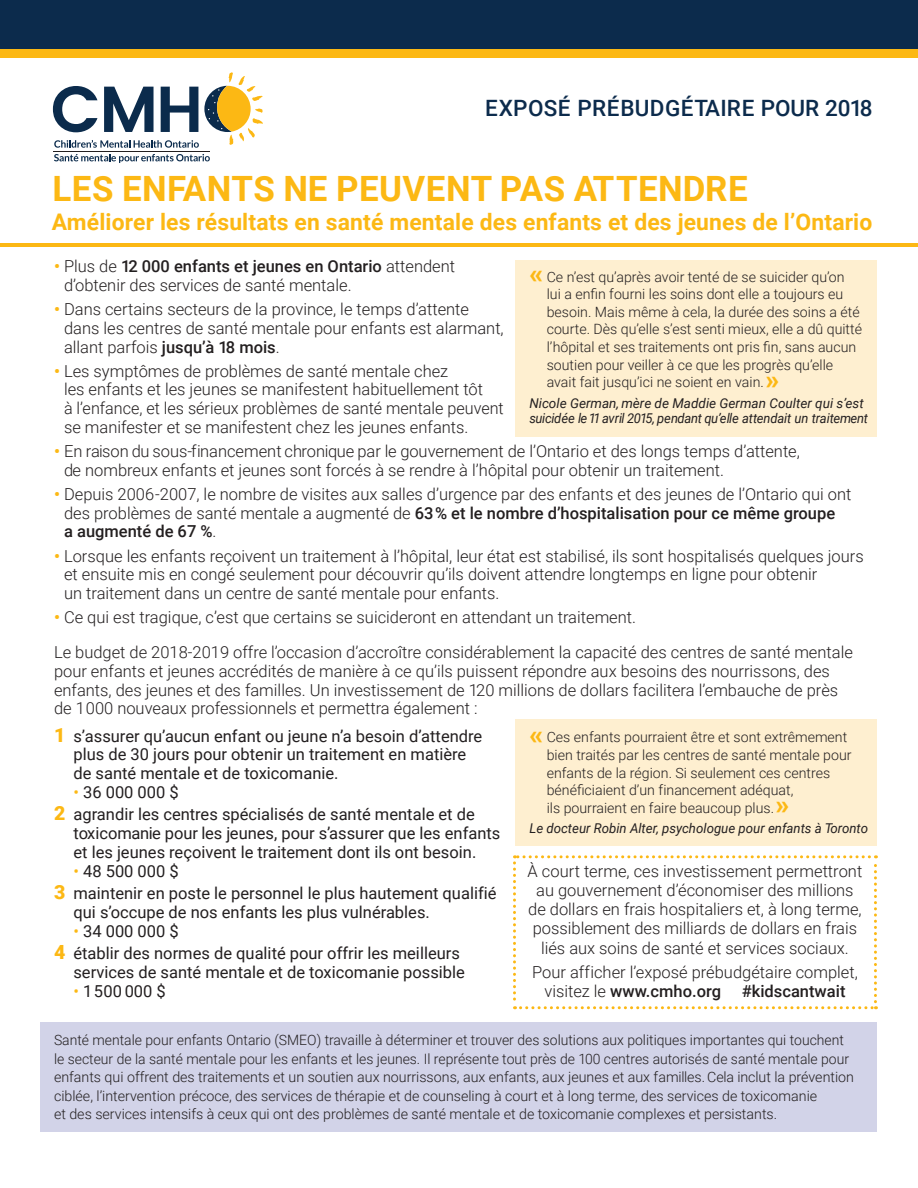
<style>
.page{position:relative;width:918px;height:1188px;background:#fff}
.page>*{position:absolute;margin:0;border:0;box-sizing:border-box;transform-origin:0 0}
.BEBAS_BLUE{font:700 34.8px "Roboto";letter-spacing:.015em;color:#fcb814}
.BEBAS_BLUE-2{font:700 22.8px "Roboto";letter-spacing:.005em;color:#fcb814}
.t1{font:500 22.5px "Roboto";letter-spacing:.015em;color:#0c2b4c}
.t2{font:300 16.5px/18.8px "Roboto";color:#231f20}
.t3{font:16.5px/18.8px "Roboto";color:#231f20}
.t4{font:300 14.25px/18.3px "Roboto";color:#231f20}
.t5{font:300 14.1px/17.5px "Roboto";color:#231f20}
.t6{font:italic 13.5px/15.8px "Roboto";color:#231f20}
.s1{font-weight:700;color:#fcb814}
.s2{font-weight:500}
.s3{font-weight:900;font-size:19.5px;color:#fcb814}
.s4{color:#fcb814}
.s5{font-weight:900;font-size:27px;color:#fcb814}
</style>
<div class="page">
<div style="left:515px;top:260px;width:362px;height:176px;background:#feefd0"></div>
<div style="left:515px;top:719px;width:362px;height:127px;background:#feefd0"></div>
<hr style="left:0;top:243px;width:918px;height:3px;background:#fcb814">
<div style="left:0;top:48px;width:918px;height:10px;background:#fcb814"></div>
<div style="left:0;top:0;width:918px;height:49px;background:#0c2b4c"></div>
<svg style="left:54px;top:154px;width:156px;height:9px"></svg>
<hr style="left:53px;top:151px;width:157px;height:1px;background:#231f20">
<svg style="left:53px;top:72px;width:210px;height:76px"></svg>
<div style="left:40px;top:1022px;width:838px;height:110px;background:#d2d3e8"></div>
<svg style="left:513px;top:855px;width:364px;height:154px"></svg>
<p class="t1" style="left:485px;top:92px;width:389px">EXPOSÉ PRÉBUDGÉTAIRE POUR 2018</p>
<p class="BEBAS_BLUE" style="left:52px;top:165px;width:697px">LES ENFANTS NE PEUVENT PAS ATTENDRE</p>
<p class="BEBAS_BLUE-2" style="left:52px;top:206px;width:822px">Améliorer les résultats en santé mentale des enfants et des jeunes de l’Ontario</p>
<p class="t2" style="left:64px;top:256px;width:393px;text-indent:-10px"><span class="s1">•</span> Plus de <span class="s2">12 000 enfants et jeunes en Ontario</span> attendent d’obtenir des services de santé mentale.</p>
<p class="t2" style="left:64px;top:299px;width:441px;text-indent:-10px"><span class="s1">•</span> Dans certains secteurs de la province, le temps d’attente dans les centres de santé mentale pour enfants est alarmant, allant parfois <span class="s2">jusqu’à 18 mois</span>.</p>
<p class="t2" style="left:64px;top:361px;width:441px;text-indent:-10px"><span class="s1">•</span> Les symptômes de problèmes de santé mentale chez<br>les enfants et les jeunes se manifestent habituellement tôt<br>à l’enfance, et les sérieux problèmes de santé mentale peuvent se manifester et se manifestent chez les jeunes enfants.</p>
<p class="t2" style="left:64px;top:441px;width:737px;text-indent:-10px"><span class="s1">•</span> En raison du sous-financement chronique par le gouvernement de l’Ontario et des longs temps d’attente, de nombreux enfants et jeunes sont forcés à se rendre à l’hôpital pour obtenir un traitement.</p>
<p class="t2" style="left:64px;top:484px;width:789px;text-indent:-10px"><span class="s1">•</span> Depuis 2006-2007, le nombre de visites aux salles d’urgence par des enfants et des jeunes de l’Ontario qui ont des problèmes de santé mentale a augmenté de <span class="s2">63 % et le nombre d’hospitalisation pour ce même groupe<br>a augmenté de 67 %</span>.</p>
<p class="t2" style="left:64px;top:546px;width:801px;text-indent:-10px"><span class="s1">•</span> Lorsque les enfants reçoivent un traitement à l’hôpital, leur état est stabilisé, ils sont hospitalisés quelques jours et ensuite mis en congé seulement pour découvrir qu’ils doivent attendre longtemps en ligne pour obtenir<br>un traitement dans un centre de santé mentale pour enfants.</p>
<p class="t2" style="left:54px;top:607px;width:584px"><span class="s1">•</span> Ce qui est tragique, c’est que certains se suicideront en attendant un traitement.</p>
<p class="t2" style="left:54px;top:642px;width:800px">Le budget de 2018-2019 offre l’occasion d’accroître considérablement la capacité des centres de santé mentale pour enfants et jeunes accrédités de manière à ce qu’ils puissent répondre aux besoins des nourrissons, des enfants, des jeunes et des familles. Un investissement de 120 millions de dollars facilitera l’embauche de près de 1 000 nouveaux professionnels et permettra également :</p>
<p class="t3" style="left:73px;top:726px;width:410px;text-indent:-19px"><span class="s3">1</span> s’assurer qu’aucun enfant ou jeune n’a besoin d’attendre plus de 30 jours pour obtenir un traitement en matière de santé mentale et de toxicomanie.</p>
<p class="t3" style="left:73px;top:782px;width:107px"><span class="s4">•</span> 36 000 000 $</p>
<p class="t3" style="left:73px;top:805px;width:428px;text-indent:-19px"><span class="s3">2</span> agrandir les centres spécialisés de santé mentale et de toxicomanie pour les jeunes, pour s’assurer que les enfants et les jeunes reçoivent le traitement dont ils ont besoin.</p>
<p class="t3" style="left:73px;top:861px;width:107px"><span class="s4">•</span> 48 500 000 $</p>
<p class="t3" style="left:73px;top:883px;width:425px;text-indent:-19px"><span class="s3">3</span> maintenir en poste le personnel le plus hautement qualifié qui s’occupe de nos enfants les plus vulnérables.</p>
<p class="t3" style="left:73px;top:921px;width:107px"><span class="s4">•</span> 34 000 000 $</p>
<p class="t3" style="left:73px;top:943px;width:393px;text-indent:-19px"><span class="s3">4</span> établir des normes de qualité pour offrir les meilleurs services de santé mentale et de toxicomanie possible</p>
<p class="t3" style="left:73px;top:981px;width:94px"><span class="s4">•</span> 1 500 000 $</p>
<p class="t4" style="left:54px;top:1031px;width:802px">Santé mentale pour enfants Ontario (SMEO) travaille à déterminer et trouver des solutions aux politiques importantes qui touchent le secteur de la santé mentale pour les enfants et les jeunes. Il représente tout près de 100 centres autorisés de santé mentale pour enfants qui offrent des traitements et un soutien aux nourrissons, aux enfants, aux jeunes et aux familles. Cela inclut la prévention ciblée, l’intervention précoce, des services de thérapie et de counseling à court et à long terme, des services de toxicomanie<br>et des services intensifs à ceux qui ont des problèmes de santé mentale et de toxicomanie complexes et persistants.</p>
<p class="t5" style="left:547px;top:267px;width:317px;text-indent:-17px"><span class="s5">«</span> Ce n’est qu’après avoir tenté de se suicider qu’on lui a enfin fourni les soins dont elle a toujours eu besoin. Mais même à cela, la durée des soins a été courte. Dès qu’elle s’est senti mieux, elle a dû quitté l’hôpital et ses traitements ont pris fin, sans aucun soutien pour veiller à ce que les progrès qu’elle avait fait jusqu’ici ne soient en vain. <span class="s5">»</span></p>
<p class="t6" style="left:529px;top:395px;width:340px">Nicole German, mère de Maddie German Coulter qui s’est suicidée le 11 avril 2015, pendant qu’elle attendait un traitement</p>
<p class="t5" style="left:547px;top:728px;width:306px;text-indent:-17px"><span class="s5">«</span> Ces enfants pourraient être et sont extrêmement bien traités par les centres de santé mentale pour enfants de la région. Si seulement ces centres bénéficiaient d’un financement adéquat,<br>ils pourraient en faire beaucoup plus. <span class="s5">»</span></p>
<p class="t6" style="left:529px;top:820px;width:340px">Le docteur Robin Alter, psychologue pour enfants à Toronto</p>
<p class="t2" style="left:528px;top:861px;width:336px;text-align:center">À court terme, ces investissement permettront au gouvernement d’économiser des millions de dollars en frais hospitaliers et, à long terme, possiblement des milliards de dollars en frais liés aux soins de santé et services sociaux.</p>
<p class="t2" style="left:532px;top:962px;width:327px;text-align:center">Pour afficher l’exposé prébudgétaire complet, visitez le <span class="s2">www.cmho.org #kidscantwait</span></p>
</div>
